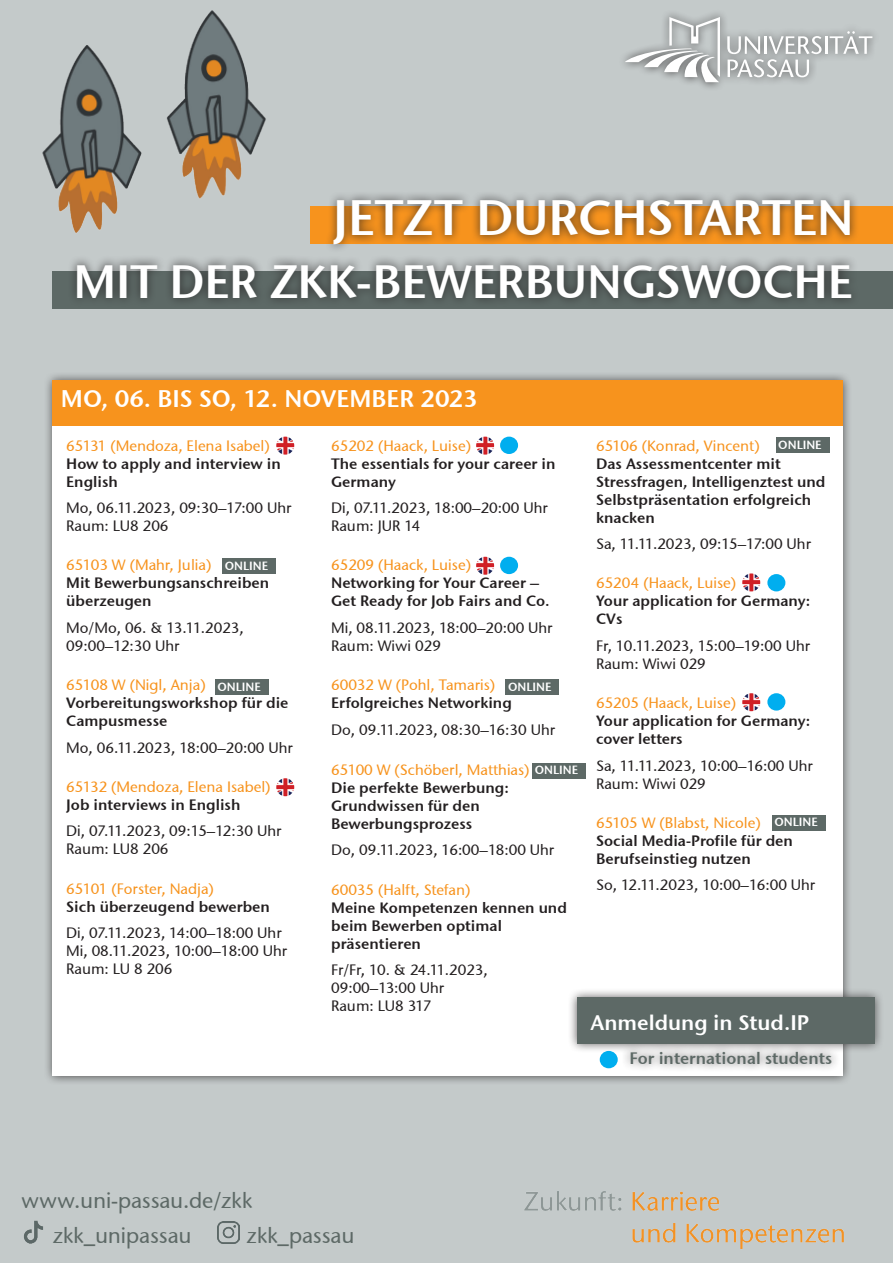
<style>
.page{position:relative;width:893px;height:1263px;background:#c4caca}
.page>*{position:absolute;margin:0;border:0;box-sizing:border-box;transform-origin:0 0}
.t1{font:49.5px "Stone Sans Semi ITCTT";letter-spacing:-.005em;color:#fff}
.t2{font:46.5px "Stone Sans Semi ITCTT";letter-spacing:-.005em;color:#fff}
.t3{font:24px "Stone Sans Semi ITCTT";color:#fff}
.t4{font:21.9px/35.5px "Stone Sans OSITCTT Medium";letter-spacing:-.01em;color:#5d6966}
.t5{font:21px "Stone Sans Semi ITCTT";color:#fff}
.t6{font:16.5px "Stone Sans Semi ITCTT";color:#5d6966}
.t7{font:15px/18px "Stone Sans Semi ITCTT";color:#231f20}
.t8{font:15px/18px "Stone Sans ITCTT Medium";color:#231f20}
.t9{font:15px "Stone Sans ITCTT Medium";color:#f7931d}
.t10{font:11.85px "Stone Sans Semi ITCTT";color:#fff}
</style>
<div class="page">
<div style="left:310px;top:207px;width:583px;height:37px;background:#f7931d"></div>
<div style="left:324px;top:191px;width:535px;height:63px;background:#231f20;opacity:.75"></div>
<img style="left:218px;top:1221px;width:22px;height:23px">
<img style="left:24px;top:1220px;width:19px;height:23px">
<img style="left:524px;top:1191px;width:320px;height:58px">
<div style="left:53px;top:271px;width:840px;height:38px;background:#5d6966"></div>
<div style="left:67px;top:255px;width:793px;height:53px;background:#231f20;opacity:.75"></div>
<img style="left:42px;top:10px;width:346px;height:286px">
<div style="left:43px;top:371px;width:810px;height:715px;background:#231f20;opacity:.75"></div>
<div style="left:53px;top:401px;width:790px;height:675px;background:#fff"></div>
<div style="left:53px;top:381px;width:790px;height:45px;background:#f7931d"></div>
<div style="left:618px;top:9px;width:263px;height:82px;background:#231f20;opacity:.75"></div>
<svg style="left:727px;top:31px;width:145px;height:46px"></svg>
<svg style="left:625px;top:17px;width:95px;height:65px"></svg>
<div style="left:567px;top:988px;width:317px;height:85px;background:#231f20;opacity:.75"></div>
<div style="left:577px;top:997px;width:297px;height:47px;background:#5d6966"></div>
<div style="left:505px;top:679px;width:54px;height:15px;background:#5d6966"></div>
<div style="left:222px;top:559px;width:54px;height:15px;background:#5d6966"></div>
<div style="left:215px;top:679px;width:53px;height:15px;background:#5d6966"></div>
<img style="left:276px;top:437px;width:18px;height:18px;border-radius:9px">
<div style="left:532px;top:763px;width:54px;height:15px;background:#5d6966"></div>
<div style="left:772px;top:815px;width:53px;height:15px;background:#5d6966"></div>
<div style="left:500px;top:557px;width:18px;height:17px;background:#00aeef;border-radius:50%"></div>
<img style="left:276px;top:778px;width:18px;height:18px;border-radius:9px">
<img style="left:476px;top:557px;width:18px;height:18px;border-radius:9px">
<img style="left:476px;top:437px;width:18px;height:18px;border-radius:9px">
<img style="left:742px;top:573px;width:18px;height:18px;border-radius:9px">
<img style="left:742px;top:693px;width:18px;height:18px;border-radius:9px">
<div style="left:500px;top:437px;width:18px;height:17px;background:#00aeef;border-radius:50%"></div>
<div style="left:767px;top:574px;width:18px;height:17px;background:#00aeef;border-radius:50%"></div>
<div style="left:767px;top:693px;width:18px;height:18px;background:#00aeef;border-radius:50%"></div>
<div style="left:600px;top:1051px;width:18px;height:17px;background:#00aeef;border-radius:50%"></div>
<div style="left:776px;top:438px;width:53px;height:15px;background:#5d6966"></div>
<h1 class="t1" style="left:333px;top:187px;width:523px">JETZT DURCHSTARTEN</h1>
<h2 class="t2" style="left:73px;top:252px;width:781px">MIT DER ZKK-BEWERBUNGSWOCHE</h2>
<h3 class="t3" style="left:61px;top:384px;width:418px">MO, 06. BIS SO, 12. NOVEMBER 2023</h3>
<p class="t9" style="left:66px;top:436px;width:205px">65131 (Mendoza, Elena Isabel)</p>
<p class="t7" style="left:66px;top:454px;width:216px">How to apply and interview in<br>English</p>
<p class="t8" style="left:66px;top:499px;width:227px">Mo, 06.11.2023, 09:30–17:00 Uhr<br>Raum: LU8 206</p>
<p class="t9" style="left:66px;top:556px;width:147px">65103 W (Mahr, Julia)</p>
<p class="t7" style="left:66px;top:574px;width:205px">Mit Bewerbungsanschreiben überzeugen</p>
<p class="t8" style="left:66px;top:618px;width:179px">Mo/Mo, 06. &amp; 13.11.2023,<br>09:00–12:30 Uhr</p>
<p class="t9" style="left:66px;top:676px;width:141px">65108 W (Nigl, Anja)</p>
<p class="t7" style="left:66px;top:694px;width:224px">Vorbereitungsworkshop für die<br>Campusmesse</p>
<p class="t8" style="left:66px;top:738px;width:228px">Mo, 06.11.2023, 18:00–20:00 Uhr</p>
<p class="t9" style="left:66px;top:777px;width:206px">65132 (Mendoza, Elena Isabel)</p>
<p class="t7" style="left:66px;top:795px;width:176px">Job interviews in English</p>
<p class="t8" style="left:66px;top:822px;width:217px">Di, 07.11.2023, 09:15–12:30 Uhr<br>Raum: LU8 206</p>
<p class="t9" style="left:66px;top:879px;width:149px">65101 (Forster, Nadja)</p>
<p class="t7" style="left:66px;top:897px;width:205px">Sich überzeugend bewerben</p>
<p class="t8" style="left:66px;top:924px;width:222px">Di, 07.11.2023, 14:00–18:00 Uhr<br>Mi, 08.11.2023, 10:00–18:00 Uhr<br>Raum: LU 8 206</p>
<p class="t10" style="left:225px;top:559px;width:45px">ONLINE</p>
<p class="t10" style="left:217px;top:679px;width:45px">ONLINE</p>
<p class="t9" style="left:331px;top:436px;width:141px">65202 (Haack, Luise)</p>
<p class="t7" style="left:331px;top:454px;width:226px">The essentials for your career in<br>Germany</p>
<p class="t8" style="left:331px;top:499px;width:218px">Di, 07.11.2023, 18:00–20:00 Uhr<br>Raum: JUR 14</p>
<p class="t9" style="left:331px;top:556px;width:141px">65209 (Haack, Luise)</p>
<p class="t7" style="left:331px;top:574px;width:220px">Networking for Your Career –<br>Get Ready for Job Fairs and Co.</p>
<p class="t8" style="left:331px;top:618px;width:223px">Mi, 08.11.2023, 18:00–20:00 Uhr<br>Raum: Wiwi 029</p>
<p class="t9" style="left:331px;top:676px;width:166px">60032 W (Pohl, Tamaris)</p>
<p class="t7" style="left:331px;top:694px;width:182px">Erfolgreiches Networking</p>
<p class="t8" style="left:331px;top:720px;width:225px">Do, 09.11.2023, 08:30–16:30 Uhr</p>
<p class="t9" style="left:331px;top:760px;width:200px">65100 W (Schöberl, Matthias)</p>
<p class="t7" style="left:331px;top:778px;width:179px">Die perfekte Bewerbung:<br>Grundwissen für den<br>Bewerbungsprozess</p>
<p class="t8" style="left:331px;top:841px;width:225px">Do, 09.11.2023, 16:00–18:00 Uhr</p>
<p class="t9" style="left:331px;top:880px;width:141px">60035 (Halft, Stefan)</p>
<p class="t7" style="left:331px;top:898px;width:237px">Meine Kompetenzen kennen und beim Bewerben optimal präsentieren</p>
<p class="t8" style="left:331px;top:961px;width:158px">Fr/Fr, 10. &amp; 24.11.2023,<br>09:00–13:00 Uhr<br>Raum: LU8 317</p>
<p class="t10" style="left:508px;top:679px;width:45px">ONLINE</p>
<p class="t10" style="left:535px;top:763px;width:45px">ONLINE</p>
<p class="t9" style="left:596px;top:436px;width:165px">65106 (Konrad, Vincent)</p>
<p class="t7" style="left:596px;top:454px;width:231px">Das Assessmentcenter mit<br>Stressfragen, Intelligenztest und<br>Selbstpräsentation erfolgreich knacken</p>
<p class="t8" style="left:596px;top:535px;width:216px">Sa, 11.11.2023, 09:15–17:00 Uhr</p>
<p class="t9" style="left:596px;top:574px;width:142px">65204 (Haack, Luise)</p>
<p class="t7" style="left:596px;top:592px;width:216px">Your application for Germany:<br>CVs</p>
<p class="t8" style="left:596px;top:636px;width:216px">Fr, 10.11.2023, 15:00–19:00 Uhr<br>Raum: Wiwi 029</p>
<p class="t9" style="left:596px;top:694px;width:141px">65205 (Haack, Luise)</p>
<p class="t7" style="left:596px;top:712px;width:216px">Your application for Germany: cover letters</p>
<p class="t8" style="left:596px;top:756px;width:218px">Sa, 11.11.2023, 10:00–16:00 Uhr<br>Raum: Wiwi 029</p>
<p class="t9" style="left:596px;top:813px;width:166px">65105 W (Blabst, Nicole)</p>
<p class="t7" style="left:596px;top:831px;width:198px">Social Media-Profile für den<br>Berufseinstieg nutzen</p>
<p class="t8" style="left:596px;top:876px;width:221px">So, 12.11.2023, 10:00–16:00 Uhr</p>
<p class="t10" style="left:778px;top:437px;width:45px">ONLINE</p>
<p class="t10" style="left:774px;top:815px;width:45px">ONLINE</p>
<h3 class="t5" style="left:590px;top:1009px;width:220px">Anmeldung in Stud.IP</h3>
<p class="t6" style="left:629px;top:1047px;width:204px">For international students</p>
<h3 class="t4" style="left:247px;top:1182px;width:109px;text-indent:-225px">www.uni-passau.de/zkk zkk_passau</h3>
<h3 class="t4" style="left:53px;top:1217px;width:140px">zkk_unipassau</h3>
</div>
